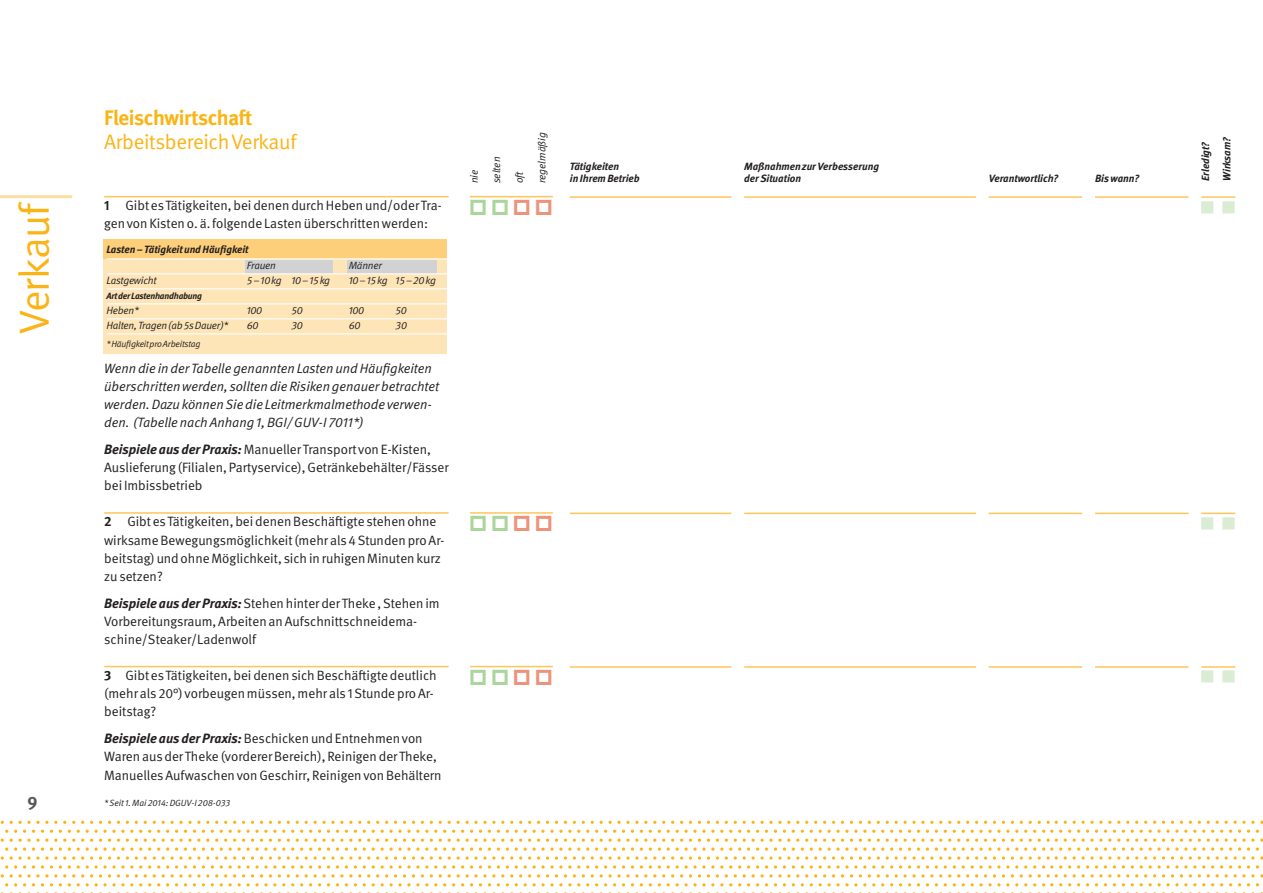
<style>
.page{position:relative;width:1263px;height:893px;background:#fff}
.page>*{position:absolute;margin:0;border:0;box-sizing:border-box;transform-origin:0 0}
.t1{font:42px "DGUV Meta";letter-spacing:-.015em;color:#fbb416}
.t2{font:21px "DGUV Meta";letter-spacing:-.015em;color:#fbb416}
.t3{font:700 21px "DGUV Meta";letter-spacing:-.015em;color:#fbb416}
.t4{font:700 18px "DGUV Meta";color:#57585a}
.t5{font:13.5px/18.1px "DGUV Meta";color:#231f20}
.t6{font:italic 13.5px/18.1px "DGUV Meta";color:#231f20}
.t7{font:italic 700 10.5px/12px "DGUV Meta";color:#231f20}
.t8{font:italic 10.5px "DGUV Meta";letter-spacing:-.02em;color:#231f20}
.t9{font:italic 10.5px/22.5px "DGUV Meta";letter-spacing:.005em;color:#231f20}
.t10{font:italic 9px "DGUV Meta";color:#231f20}
.t11{font:italic 9px "DGUV Meta";letter-spacing:-.02em;color:#231f20}
.t12{font:italic 700 9px "DGUV Meta";letter-spacing:-.02em;color:#231f20}
.s1{font-weight:700}
.s2{font-weight:700;font-style:italic}
</style>
<div class="page">
<svg style="left:162px;top:821px;width:38px;height:3px"></svg>
<svg style="left:305px;top:821px;width:38px;height:3px"></svg>
<svg style="left:448px;top:821px;width:47px;height:3px"></svg>
<svg style="left:600px;top:821px;width:38px;height:3px"></svg>
<svg style="left:743px;top:821px;width:38px;height:3px"></svg>
<svg style="left:886px;top:821px;width:38px;height:3px"></svg>
<svg style="left:238px;top:883px;width:38px;height:3px"></svg>
<svg style="left:381px;top:883px;width:38px;height:3px"></svg>
<svg style="left:524px;top:883px;width:38px;height:3px"></svg>
<svg style="left:667px;top:883px;width:38px;height:3px"></svg>
<svg style="left:810px;top:883px;width:38px;height:3px"></svg>
<svg style="left:953px;top:883px;width:47px;height:3px"></svg>
<svg style="left:242px;top:830px;width:231px;height:47px"></svg>
<svg style="left:474px;top:830px;width:205px;height:47px"></svg>
<svg style="left:680px;top:830px;width:249px;height:47px"></svg>
<svg style="left:162px;top:892px;width:38px;height:1px"></svg>
<svg style="left:305px;top:892px;width:38px;height:1px"></svg>
<svg style="left:448px;top:892px;width:47px;height:1px"></svg>
<svg style="left:600px;top:892px;width:38px;height:1px"></svg>
<svg style="left:743px;top:892px;width:38px;height:1px"></svg>
<svg style="left:886px;top:892px;width:38px;height:1px"></svg>
<svg style="left:19px;top:821px;width:38px;height:3px"></svg>
<svg style="left:95px;top:883px;width:38px;height:3px"></svg>
<svg style="left:1px;top:830px;width:240px;height:47px"></svg>
<svg style="left:19px;top:892px;width:38px;height:1px"></svg>
<svg style="left:1029px;top:821px;width:29px;height:3px"></svg>
<svg style="left:1064px;top:821px;width:38px;height:3px"></svg>
<svg style="left:1207px;top:821px;width:38px;height:3px"></svg>
<svg style="left:1042px;top:883px;width:11px;height:3px"></svg>
<svg style="left:1131px;top:883px;width:38px;height:3px"></svg>
<svg style="left:1180px;top:830px;width:83px;height:38px"></svg>
<svg style="left:930px;top:830px;width:248px;height:47px"></svg>
<svg style="left:1207px;top:874px;width:38px;height:3px"></svg>
<svg style="left:1029px;top:892px;width:29px;height:1px"></svg>
<svg style="left:1064px;top:892px;width:38px;height:1px"></svg>
<svg style="left:1207px;top:892px;width:38px;height:1px"></svg>
<hr style="left:104px;top:196px;width:345px;height:1px;background:#fec65a">
<hr style="left:470px;top:196px;width:83px;height:1px;background:#fec65a">
<hr style="left:0;top:195px;width:72px;height:3px;background:#fedda3">
<hr style="left:470px;top:512px;width:83px;height:2px;background:#fec65a">
<hr style="left:470px;top:666px;width:83px;height:1px;background:#fec65a">
<hr style="left:104px;top:512px;width:345px;height:2px;background:#fec65a">
<hr style="left:104px;top:666px;width:345px;height:1px;background:#fec65a">
<div style="left:103px;top:239px;width:344px;height:115px;background:#fee5b8"></div>
<div style="left:103px;top:239px;width:344px;height:19px;background:#fecf7a"></div>
<div style="left:245px;top:260px;width:87px;height:13px;background:#d1d2d4"></div>
<div style="left:348px;top:260px;width:89px;height:13px;background:#d1d2d4"></div>
<hr style="left:107px;top:273px;width:344px;height:1px;background:#fff">
<hr style="left:107px;top:258px;width:344px;height:1px;background:#fff">
<hr style="left:107px;top:288px;width:344px;height:1px;background:#fff">
<hr style="left:107px;top:303px;width:344px;height:1px;background:#fff">
<hr style="left:107px;top:318px;width:344px;height:1px;background:#fff">
<hr style="left:107px;top:333px;width:344px;height:1px;background:#fff">
<hr style="left:570px;top:196px;width:161px;height:2px;background:#fec65a">
<hr style="left:1095px;top:196px;width:93px;height:2px;background:#fec65a">
<hr style="left:744px;top:196px;width:232px;height:2px;background:#fec65a">
<hr style="left:989px;top:196px;width:93px;height:2px;background:#fec65a">
<hr style="left:570px;top:513px;width:161px;height:1px;background:#fec65a">
<hr style="left:1095px;top:513px;width:93px;height:1px;background:#fec65a">
<hr style="left:744px;top:513px;width:232px;height:1px;background:#fec65a">
<hr style="left:989px;top:513px;width:93px;height:1px;background:#fec65a">
<hr style="left:570px;top:666px;width:161px;height:2px;background:#fec65a">
<hr style="left:1095px;top:666px;width:93px;height:2px;background:#fec65a">
<hr style="left:744px;top:666px;width:232px;height:2px;background:#fec65a">
<hr style="left:989px;top:666px;width:93px;height:2px;background:#fec65a">
<hr style="left:1201px;top:196px;width:34px;height:2px;background:#fec65a">
<hr style="left:1201px;top:513px;width:34px;height:1px;background:#fec65a">
<hr style="left:1201px;top:666px;width:34px;height:2px;background:#fec65a">
<h1 class="t1" style="left:18px;top:334px;width:132px;rotate:-90deg">Verkauf</h1>
<h3 class="t4" style="left:28px;top:795px;width:12px">9</h3>
<h2 class="t3" style="left:104px;top:109px;width:150px">Fleischwirtschaft</h2>
<h2 class="t2" style="left:104px;top:134px;width:194px">Arbeitsbereich Verkauf</h2>
<p class="t5" style="left:104px;top:197px;width:339px"><span class="s1">1</span> Gibt es Tätigkeiten, bei denen durch Heben und/oder Tra&shy;gen von Kisten o. ä. folgende Lasten überschritten werden:</p>
<p class="t7" style="left:106px;top:244px;width:144px">Lasten – Tätigkeit und Häufigkeit</p>
<p class="t8" style="left:247px;top:261px;width:31px">Frauen</p>
<p class="t8" style="left:349px;top:261px;width:35px">Männer</p>
<p class="t8" style="left:106px;top:276px;width:52px">Lastgewicht</p>
<p class="t8" style="left:247px;top:276px;width:85px">5 – 10 kg 10 – 15 kg</p>
<p class="t8" style="left:349px;top:276px;width:89px">10 – 15 kg 15 – 20 kg</p>
<p class="t12" style="left:106px;top:292px;width:97px">Art der Lastenhandhabung</p>
<p class="t8" style="left:106px;top:306px;width:34px">Heben*</p>
<p class="t8" style="left:247px;top:306px;width:17px">100</p>
<p class="t8" style="left:291px;top:306px;width:13px">50</p>
<p class="t8" style="left:349px;top:306px;width:17px">100</p>
<p class="t8" style="left:396px;top:306px;width:13px">50</p>
<p class="t8" style="left:106px;top:321px;width:123px">Halten, Tragen (ab 5s Dauer)*</p>
<p class="t8" style="left:247px;top:321px;width:13px">60</p>
<p class="t8" style="left:291px;top:321px;width:13px">30</p>
<p class="t8" style="left:349px;top:321px;width:13px">60</p>
<p class="t8" style="left:396px;top:321px;width:13px">30</p>
<p class="t11" style="left:106px;top:340px;width:95px">* Häufigkeit pro Arbeitstag</p>
<p class="t6" style="left:104px;top:360px;width:336px">Wenn die in der Tabelle genannten Lasten und Häufigkeiten überschritten werden, sollten die Risiken genauer betrachtet werden. Dazu können Sie die Leitmerkmalmethode verwen&shy;den. (Tabelle nach Anhang 1, BGI/ GUV-I 7011*)</p>
<p class="t5" style="left:104px;top:441px;width:346px"><span class="s2">Beispiele aus der Praxis:</span>Manueller Transport von E-Kisten,<br>Auslieferung (Filialen, Partyservice), Getränkebehälter/Fässer bei Imbissbetrieb</p>
<p class="t5" style="left:104px;top:514px;width:342px"><span class="s1">2</span> Gibt es Tätigkeiten, bei denen Beschäftigte stehen ohne wirksame Bewegungsmöglichkeit (mehr als 4 Stunden pro Ar&shy;beitstag) und ohne Möglichkeit, sich in ruhigen Minuten kurz zu setzen?</p>
<p class="t5" style="left:104px;top:595px;width:337px"><span class="s2">Beispiele aus der Praxis:</span>Stehen hinter der Theke , Stehen im<br>Vorbereitungsraum, Arbeiten an Aufschnittschneidema&shy;schine/Steaker/Ladenwolf</p>
<p class="t5" style="left:104px;top:667px;width:334px"><span class="s1">3</span> Gibt es Tätigkeiten, bei denen sich Beschäftigte deutlich (mehr als 20°) vorbeugen müssen, mehr als 1 Stunde pro Ar&shy;beitstag?</p>
<p class="t5" style="left:104px;top:731px;width:339px"><span class="s2">Beispiele aus der Praxis:</span>Beschicken und Entnehmen von<br>Waren aus der Theke (vorderer Bereich), Reinigen der Theke,<br>Manuelles Aufwaschen von Geschirr, Reinigen von Behältern</p>
<p class="t10" style="left:104px;top:800px;width:128px">* Seit 1. Mai 2014: DGUV-I 208-033</p>
<p class="t9" style="left:464px;top:183px;width:53px;rotate:-90deg">nie<br>selten<br>oft regelmäßig</p>
<p class="t7" style="left:570px;top:161px;width:71px">Tätigkeiten<br>in Ihrem Betrieb</p>
<p class="t7" style="left:744px;top:161px;width:136px">Maßnahmen zur Verbesserung der Situation</p>
<p class="t7" style="left:989px;top:173px;width:71px">Verantwortlich?</p>
<p class="t7" style="left:1095px;top:173px;width:46px">Bis wann?</p>
<p class="t7" style="left:1196px;top:181px;width:45px;line-height:21.3px;rotate:-90deg">Erledigt?<br>Wirksam?</p>
</div>
